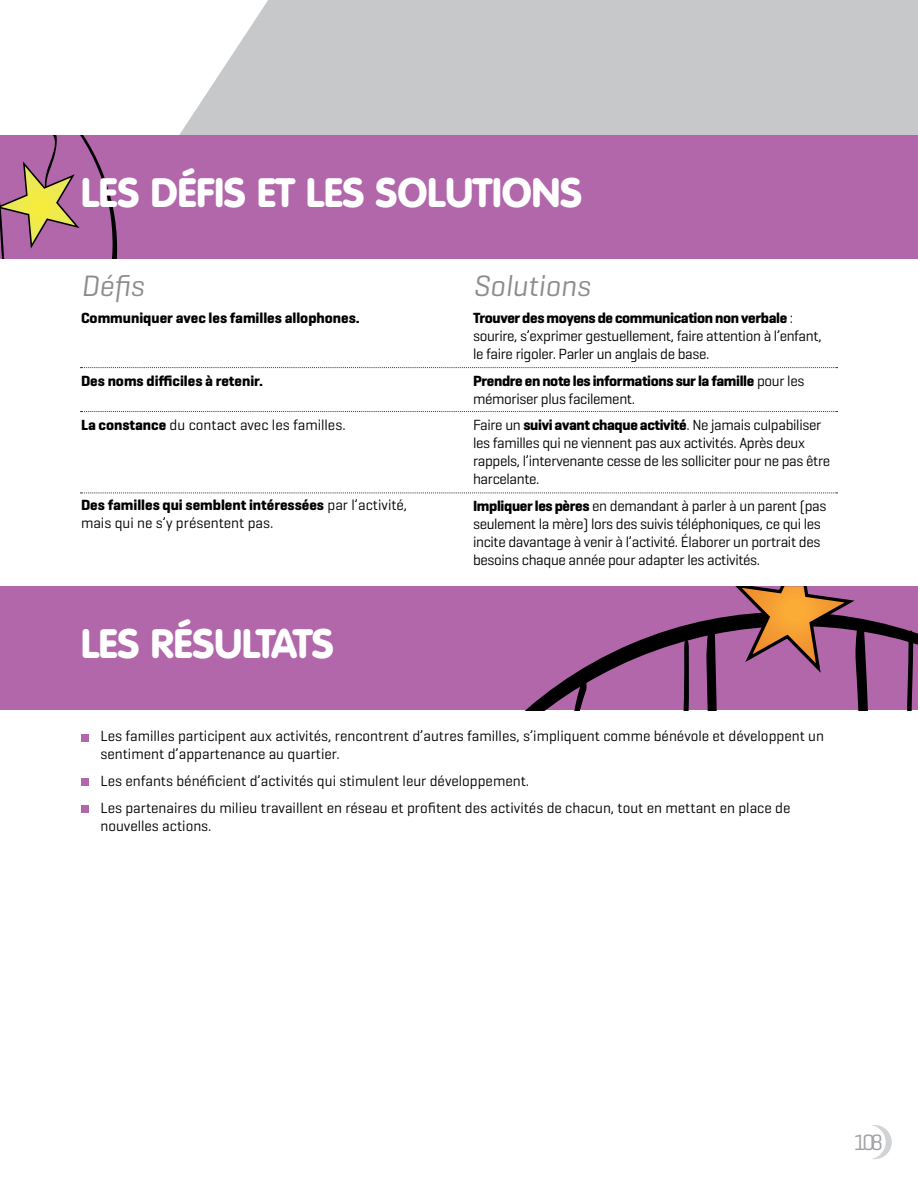
<style>
.page{position:relative;width:918px;height:1188px;background:#fff}
.page>*{position:absolute;margin:0;border:0;box-sizing:border-box;transform-origin:0 0}
.t1{font:900 40.5px "VAG Rounded";color:#fff}
.t2{font:italic 30px "Geogrotesque";color:#8a8c8e}
.t3{font:22.5px "Geogrotesque";color:#9fa1a4}
.t4{font:15px/18px "Geogrotesque";letter-spacing:-.025em;color:#000}
.t5{font:15px/18px "Geogrotesque";color:#000}
.t6{font:700 15px/18px "Geogrotesque";letter-spacing:-.025em;color:#000}
.t7{font:700 15px "Geogrotesque";color:#000}
.s1{font-weight:700}
.s2{font-weight:400}
</style>
<div class="page">
<div style="left:858px;top:1125px;width:34px;height:34px;background:#d1d3d4;border-radius:50%"></div>
<div style="left:852px;top:1125px;width:34px;height:34px;background:#fff;border-radius:50%"></div>
<div style="left:179px;top:0;width:739px;height:135px;background:#c7c8ca"></div>
<div style="left:81px;top:734px;width:8px;height:7px;background:#b167aa"></div>
<div style="left:81px;top:778px;width:8px;height:8px;background:#b167aa"></div>
<div style="left:81px;top:805px;width:8px;height:8px;background:#b167aa"></div>
<div style="left:0;top:586px;width:918px;height:124px;background:#b167aa"></div>
<svg style="left:526px;top:646px;width:100px;height:64px"></svg>
<svg style="left:564px;top:670px;width:24px;height:40px"></svg>
<svg style="left:626px;top:586px;width:292px;height:124px"></svg>
<div style="left:0;top:135px;width:918px;height:124px;background:#b167aa"></div>
<svg style="left:0;top:135px;width:117px;height:124px"></svg>
<svg style="left:81px;top:367px;width:757px;height:1px"></svg>
<svg style="left:81px;top:411px;width:757px;height:1px"></svg>
<svg style="left:81px;top:492px;width:757px;height:1px"></svg>
<h1 class="t1" style="left:81px;top:168px;width:503px">LES DÉFIS ET LES SOLUTIONS</h1>
<h2 class="t2" style="left:81px;top:267px;width:64px">Défis</h2>
<p class="t7" style="left:81px;top:308px;width:280px">Communiquer avec les familles allophones.</p>
<p class="t7" style="left:81px;top:371px;width:184px">Des noms difficiles à retenir.</p>
<p class="t5" style="left:81px;top:416px;width:266px"><span class="s1">La constance</span> du contact avec les familles.</p>
<p class="t5" style="left:81px;top:496px;width:328px"><span class="s1">Des familles qui semblent intéressées</span> par l’activité, mais qui ne s’y présentent pas.</p>
<h1 class="t1" style="left:81px;top:620px;width:254px">LES RÉSULTATS</h1>
<h2 class="t2" style="left:473px;top:267px;width:119px">Solutions</h2>
<p class="t4" style="left:473px;top:308px;width:350px"><span class="s1">Trouver des moyens de communication non verbale</span> : sourire, s’exprimer gestuellement, faire attention à l’enfant, le faire rigoler. Parler un anglais de base.</p>
<p class="t6" style="left:473px;top:371px;width:333px">Prendre en note les informations sur la famille <span class="s2">pour les mémoriser plus facilement.</span></p>
<p class="t4" style="left:473px;top:416px;width:359px">Faire un <span class="s1">suivi avant chaque activité</span>. Ne jamais culpabiliser les familles qui ne viennent pas aux activités. Après deux rappels, l’intervenante cesse de les solliciter pour ne pas être harcelante.</p>
<p class="t4" style="left:473px;top:496px;width:355px"><span class="s1">Impliquer les pères</span> en demandant à parler à un parent (pas seulement la mère) lors des suivis téléphoniques, ce qui les incite davantage à venir à l’activité. Élaborer un portrait des besoins chaque année pour adapter les activités.</p>
<p class="t5" style="left:100px;top:727px;width:725px">Les familles participent aux activités, rencontrent d’autres familles, s’impliquent comme bénévole et développent un sentiment d’appartenance au quartier.</p>
<p class="t5" style="left:100px;top:767px;width:691px;line-height:26.7px">Les enfants bénéficient d’activités qui stimulent leur développement.<br>Les partenaires du milieu travaillent en réseau et profitent des activités de chacun, tout en mettant en place de</p>
<p class="t5" style="left:100px;top:816px;width:113px">nouvelles actions.</p>
<h3 class="t3" style="left:854px;top:1128px;width:31px">108</h3>
</div>
